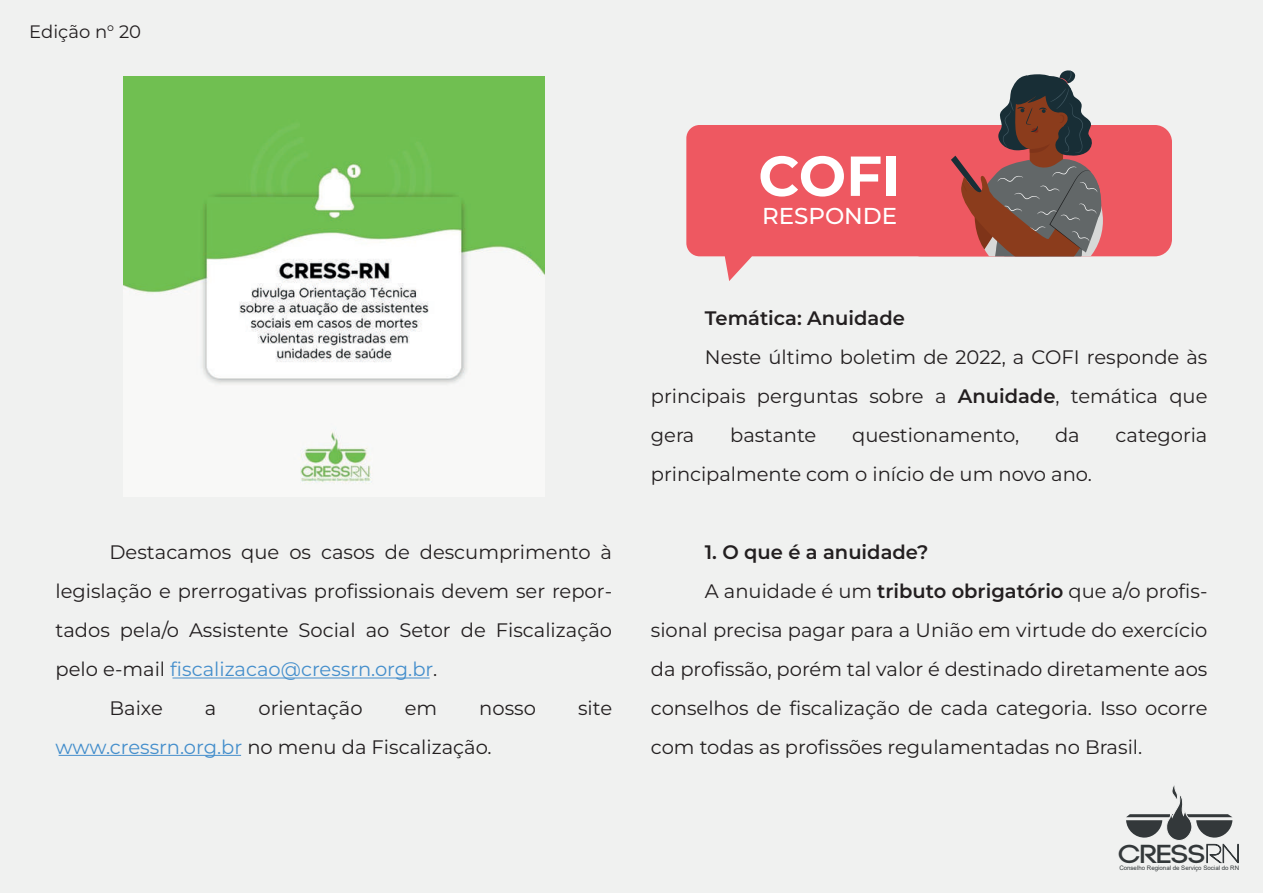
<style>
.page{position:relative;width:1263px;height:893px;background:#f0f1f0}
.page>*{position:absolute;margin:0;border:0;box-sizing:border-box;transform-origin:0 0}
.t1{font:700 56.25px "Montserrat";color:#fff}
.t2{font:700 25.95px "Code";color:#33383a;scale:1.18 1}
.t3{font:500 22.95px "Montserrat";color:#fff}
.t4{font:19.5px/39px "Montserrat";color:#231f20;text-align:justify}
.t5{font:19.5px "Montserrat";color:#458fcc}
.t6{font:600 19.5px "Montserrat";color:#231f20}
.t7{font:18px "Montserrat";color:#231f20}
.t8{font:6.15px "Arial";color:#33383a}
.s1{color:#231f20}
.s2{color:#458fcc}
.s3{font-weight:600}
.s4{font-weight:300}
</style>
<div class="page">
<svg style="left:1126px;top:785px;width:113px;height:79px"></svg>
<hr style="left:172px;top:678px;width:258px;height:1px;background:#458fcc">
<hr style="left:59px;top:755px;width:182px;height:1px;background:#458fcc">
<img style="left:123px;top:76px;width:421px;height:408px">
<svg style="left:686px;top:125px;width:365px;height:156px;fill:#ee5861"></svg>
<div style="left:904px;top:125px;width:268px;height:131px;background:#ee5861;border-radius:17px"></div>
<svg style="left:951px;top:70px;width:152px;height:186px"></svg>
<p class="t7" style="left:29px;top:19px;width:113px">Edição n° 20</p>
<p class="t4" style="left:110px;top:532px;width:504px">Destacamos que os casos de descumprimento à</p>
<p class="t4" style="left:56px;top:571px;width:558px">legislação e prerrogativas profissionais devem ser repor-</p>
<p class="t4" style="left:56px;top:610px;width:558px">tados pela/o Assistente Social ao Setor de Fiscalização</p>
<p class="t5" style="left:56px;top:656px;width:383px"><span class="s1">pelo e-mail</span> fiscalizacao@cressrn.org.br<span class="s1">.</span></p>
<p class="t4" style="left:110px;top:688px;width:55px">Baixe</p>
<p class="t4" style="left:205px;top:688px;width:13px">a</p>
<p class="t4" style="left:258px;top:688px;width:106px">orientação</p>
<p class="t4" style="left:405px;top:688px;width:34px">em</p>
<p class="t4" style="left:479px;top:688px;width:58px">nosso</p>
<p class="t4" style="left:578px;top:688px;width:36px">site</p>
<p class="t4" style="left:56px;top:727px;width:438px"><span class="s2">www.cressrn.org.br</span> no menu da Fiscalização.</p>
<h1 class="t1" style="left:758px;top:138px;width:144px">COFI</h1>
<p class="t3" style="left:762px;top:200px;width:137px">RESPONDE</p>
<p class="t6" style="left:705px;top:305px;width:202px">Temática: Anuidade</p>
<p class="t4" style="left:651px;top:337px;width:558px;text-indent:54px">Neste último boletim de 2022, a COFI responde às principais perguntas sobre a <span class="s3">Anuidade</span>, temática que gera</p>
<p class="t4" style="left:730px;top:415px;width:88px">bastante</p>
<p class="t4" style="left:852px;top:415px;width:168px">questionamento,</p>
<p class="t4" style="left:1055px;top:415px;width:26px">da</p>
<p class="t4" style="left:1115px;top:415px;width:93px">categoria</p>
<p class="t4" style="left:651px;top:454px;width:443px">principalmente com o início de um novo ano.</p>
<p class="t6" style="left:705px;top:539px;width:225px">1. O que é a anuidade?</p>
<p class="t4" style="left:705px;top:571px;width:504px">A anuidade é um <span class="s3">tributo obrigatório</span> que a/o profis-</p>
<p class="t4" style="left:651px;top:610px;width:558px">sional precisa pagar para a União em virtude do exercício</p>
<p class="t4" style="left:651px;top:649px;width:558px">da profissão, porém tal valor é destinado diretamente aos</p>
<p class="t4" style="left:651px;top:688px;width:558px">conselhos de fiscalização de cada categoria. Isso ocorre</p>
<p class="t4" style="left:651px;top:727px;width:493px">com todas as profissões regulamentadas no Brasil.</p>
<h2 class="t2" style="left:1119px;top:840px;width:104px">CRESS<span class="s4">RN</span></h2>
<p class="t8" style="left:1119px;top:863px;width:121px">Conselho Regional de Serviço Social do RN</p>
</div>
